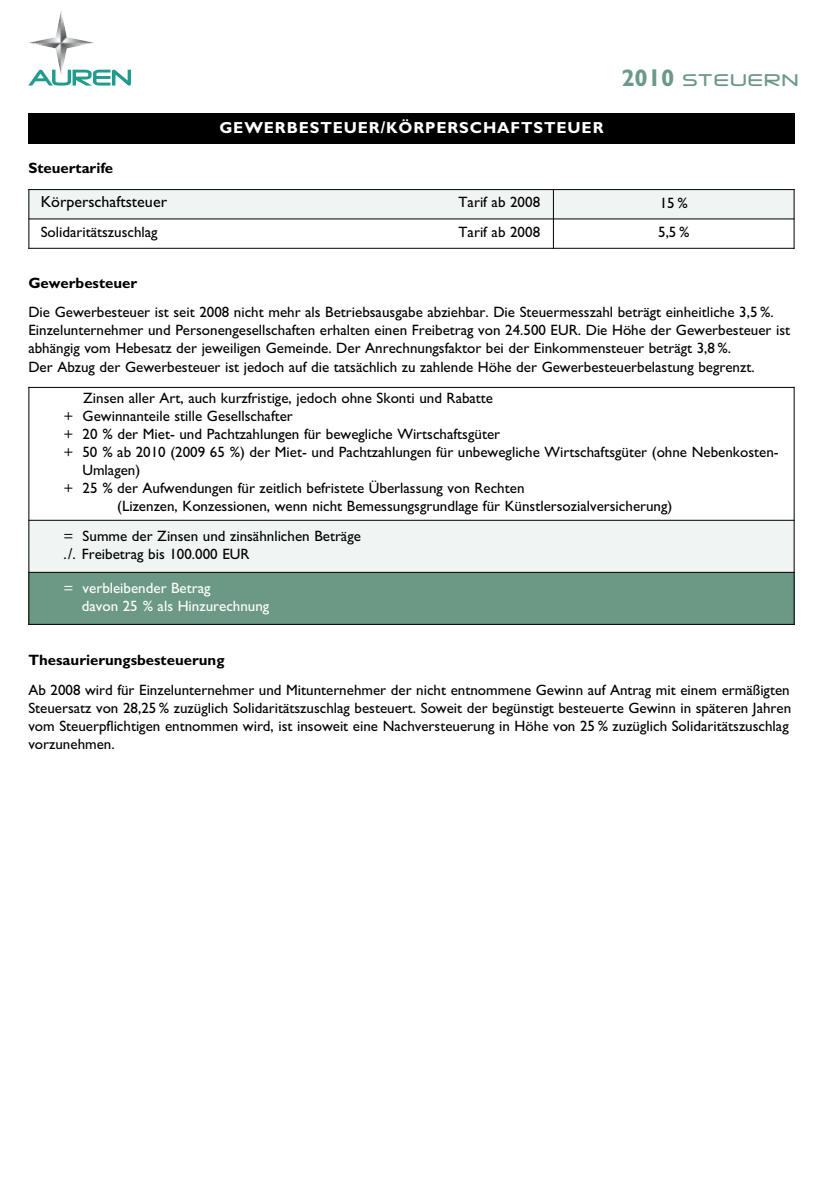
<style>
.page{position:relative;width:840px;height:1191px;background:#fff}
.page>*{position:absolute;margin:0;border:0;box-sizing:border-box;transform-origin:0 0}
.t1{font:20px "AUREN Sumun";letter-spacing:.08em;color:#6c9986}
.t2{font:700 16px "M Gill Sans";letter-spacing:.055em;color:#fff}
.t3{font:16px "M Gill Sans";color:#000}
.t4{font:15px/18px "M Gill Sans";color:#000}
.t5{font:700 15px "M Gill Sans";color:#000}
.t6{font:15px/18px "M Gill Sans";color:#fff}
.s1{font-family:"M Gill Sans";font-weight:700;font-size:24px}
</style>
<div class="page">
<div style="left:28px;top:113px;width:766px;height:31px;background:#000"></div>
<div style="left:28px;top:520px;width:766px;height:52px;background:#f0f5f3"></div>
<div style="left:28px;top:572px;width:766px;height:53px;background:#6c9986"></div>
<hr style="left:28px;top:387px;width:1px;height:238px;background:#000">
<hr style="left:793px;top:387px;width:1px;height:238px;background:#000">
<hr style="left:28px;top:387px;width:766px;height:1px;background:#000">
<hr style="left:28px;top:520px;width:766px;height:1px;background:#000">
<hr style="left:28px;top:572px;width:766px;height:1px;background:#000">
<hr style="left:28px;top:624px;width:766px;height:1px;background:#000">
<svg style="left:28px;top:70px;width:103px;height:16px"></svg>
<img style="left:28px;top:11px;width:66px;height:65px">
<div style="left:28px;top:189px;width:525px;height:30px;background:#f0f5f3"></div>
<div style="left:553px;top:189px;width:241px;height:30px;background:#f0f5f3"></div>
<hr style="left:28px;top:189px;width:1px;height:60px;background:#000">
<hr style="left:552px;top:189px;width:1px;height:60px;background:#000">
<hr style="left:793px;top:189px;width:1px;height:60px;background:#000">
<hr style="left:28px;top:189px;width:766px;height:1px;background:#000">
<hr style="left:28px;top:218px;width:766px;height:1px;background:#000">
<hr style="left:28px;top:248px;width:766px;height:1px;background:#000">
<p class="t2" style="left:219px;top:122px;width:385px">GEWERBESTEUER/KÖRPERSCHAFTSTEUER</p>
<h1 class="t1" style="left:621px;top:68px;width:177px"><span class="s1">2010</span> STEUERN</h1>
<p class="t5" style="left:28px;top:163px;width:86px">Steuertarife</p>
<p class="t3" style="left:41px;top:196px;width:128px">Körperschaftsteuer</p>
<p class="t4" style="left:458px;top:195px;width:83px">Tarif ab 2008</p>
<p class="t4" style="left:659px;top:195px;width:29px">15%</p>
<p class="t4" style="left:41px;top:225px;width:118px">Solidaritätszuschlag</p>
<p class="t4" style="left:458px;top:225px;width:83px">Tarif ab 2008</p>
<p class="t4" style="left:657px;top:225px;width:33px">5,5%</p>
<p class="t5" style="left:28px;top:278px;width:110px">Gewerbesteuer</p>
<p class="t4" style="left:28px;top:305px;width:762px">Die Gewerbesteuer ist seit 2008 nicht mehr als Betriebsausgabe abziehbar. Die Steuermesszahl beträgt einheitliche 3,5 %.<br>Einzelunternehmer und Personengesellschaften erhalten einen Freibetrag von 24.500 EUR. Die Höhe der Gewerbesteuer ist abhängig vom Hebesatz der jeweiligen Gemeinde. Der Anrechnungsfaktor bei der Einkommensteuer beträgt 3,8 %.<br>Der Abzug der Gewerbesteuer ist jedoch auf die tatsächlich zu zahlende Höhe der Gewerbesteuerbelastung begrenzt.</p>
<p class="t4" style="left:83px;top:391px;width:411px">Zinsen aller Art, auch kurzfristige, jedoch ohne Skonti und Rabatte</p>
<p class="t4" style="left:63px;top:409px;width:231px">+ Gewinnanteile stille Gesellschafter</p>
<p class="t4" style="left:63px;top:427px;width:438px">+ 20 % der Miet- und Pachtzahlungen für bewegliche Wirtschaftsgüter</p>
<p class="t4" style="left:63px;top:445px;width:716px">+ 50 % ab 2010 (2009 65 %) der Miet- und Pachtzahlungen für unbewegliche Wirtschaftsgüter (ohne Nebenkosten-</p>
<p class="t4" style="left:82px;top:463px;width:59px">Umlagen)</p>
<p class="t4" style="left:63px;top:481px;width:462px">+ 25 % der Aufwendungen für zeitlich befristete Überlassung von Rechten</p>
<p class="t4" style="left:117px;top:499px;width:556px">(Lizenzen, Konzessionen, wenn nicht Bemessungsgrundlage für Künstlersozialversicherung)</p>
<p class="t4" style="left:63px;top:528px;width:299px">= Summe der Zinsen und zinsähnlichen Beträge ./. Freibetrag bis 100.000 EUR</p>
<p class="t6" style="left:82px;top:580px;width:189px;text-indent:-18px">= verbleibender Betrag<br>davon 25 % als Hinzurechnung</p>
<p class="t5" style="left:28px;top:655px;width:197px">Thesaurierungsbesteuerung</p>
<p class="t4" style="left:28px;top:682px;width:764px">Ab 2008 wird für Einzelunternehmer und Mitunternehmer der nicht entnommene Gewinn auf Antrag mit einem ermäßigten Steuersatz von 28,25 % zuzüglich Solidaritätszuschlag besteuert. Soweit der begünstigt besteuerte Gewinn in späteren Jahren vom Steuerpflichtigen entnommen wird, ist insoweit eine Nachversteuerung in Höhe von 25 % zuzüglich Solidaritätszuschlag vorzunehmen.</p>
</div>
